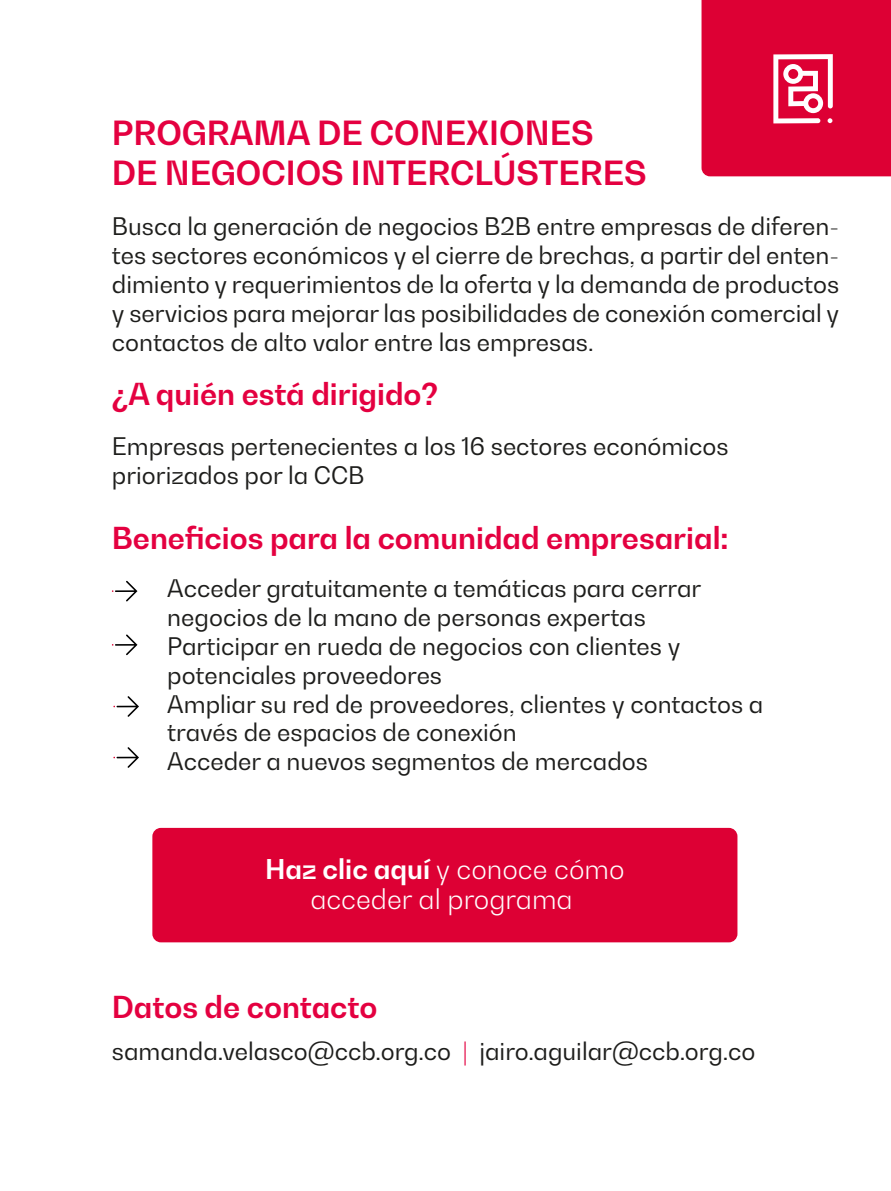
<style>
.page{position:relative;width:891px;height:1191px;background:#fff}
.page>*{position:absolute;margin:0;border:0;box-sizing:border-box;transform-origin:0 0}
.t1{font:700 33px/39.6px "Bw Gradual";color:#e40040}
.t2{font:700 30px "Bw Gradual";color:#e40040}
.t3{font:300 27px/30px "Bw Gradual";color:#fff;text-align:center}
.t4{font:24px/28.8px "Bw Gradual";color:#1d1d1b}
.s1{font-weight:700}
.s2{color:#e40040}
</style>
<div class="page">
<svg style="left:112px;top:581px;width:25px;height:20px"></svg>
<svg style="left:112px;top:634px;width:25px;height:21px"></svg>
<svg style="left:113px;top:747px;width:26px;height:21px"></svg>
<svg style="left:113px;top:696px;width:26px;height:21px"></svg>
<div style="left:152px;top:828px;width:585px;height:114px;background:#dd0034;border-radius:9px"></div>
<svg style="left:701px;top:0;width:189px;height:176px;background:#df0f40"></svg>
<h1 class="t1" style="left:112px;top:112px;width:536px">PROGRAMA DE CONEXIONES<br>DE NEGOCIOS INTERCLÚSTERES</h1>
<p class="t4" style="left:112px;top:212px;width:728px;text-align:justify">Busca la generación de negocios B2B entre empresas de diferen&shy;tes sectores económicos y el cierre de brechas, a partir del enten&shy;dimiento y requerimientos de la oferta y la demanda de productos y servicios para mejorar las posibilidades de conexión comercial y contactos de alto valor entre las empresas.</p>
<p class="t2" style="left:112px;top:374px;width:328px">¿A quién está dirigido?</p>
<p class="t4" style="left:112px;top:431px;width:618px">Empresas pertenecientes a los 16 sectores económicos priorizados por la CCB</p>
<p class="t2" style="left:112px;top:518px;width:618px">Beneficios para la comunidad empresarial:</p>
<p class="t4" style="left:167px;top:573px;width:597px">Acceder gratuitamente a temáticas para cerrar negocios de la mano de personas expertas Participar en rueda de negocios con clientes y potenciales proveedores<br>Ampliar su red de proveedores, clientes y contactos a través de espacios de conexión<br>Acceder a nuevos segmentos de mercados</p>
<p class="t3" style="left:265px;top:853px;width:361px"><span class="s1">Haz clic aquí</span> y conoce cómo acceder al programa</p>
<p class="t2" style="left:112px;top:987px;width:267px">Datos de contacto</p>
<p class="t4" style="left:112px;top:1036px;width:644px">samanda.velasco@ccb.org.co <span class="s2">|</span> jairo.aguilar@ccb.org.co</p>
</div>
